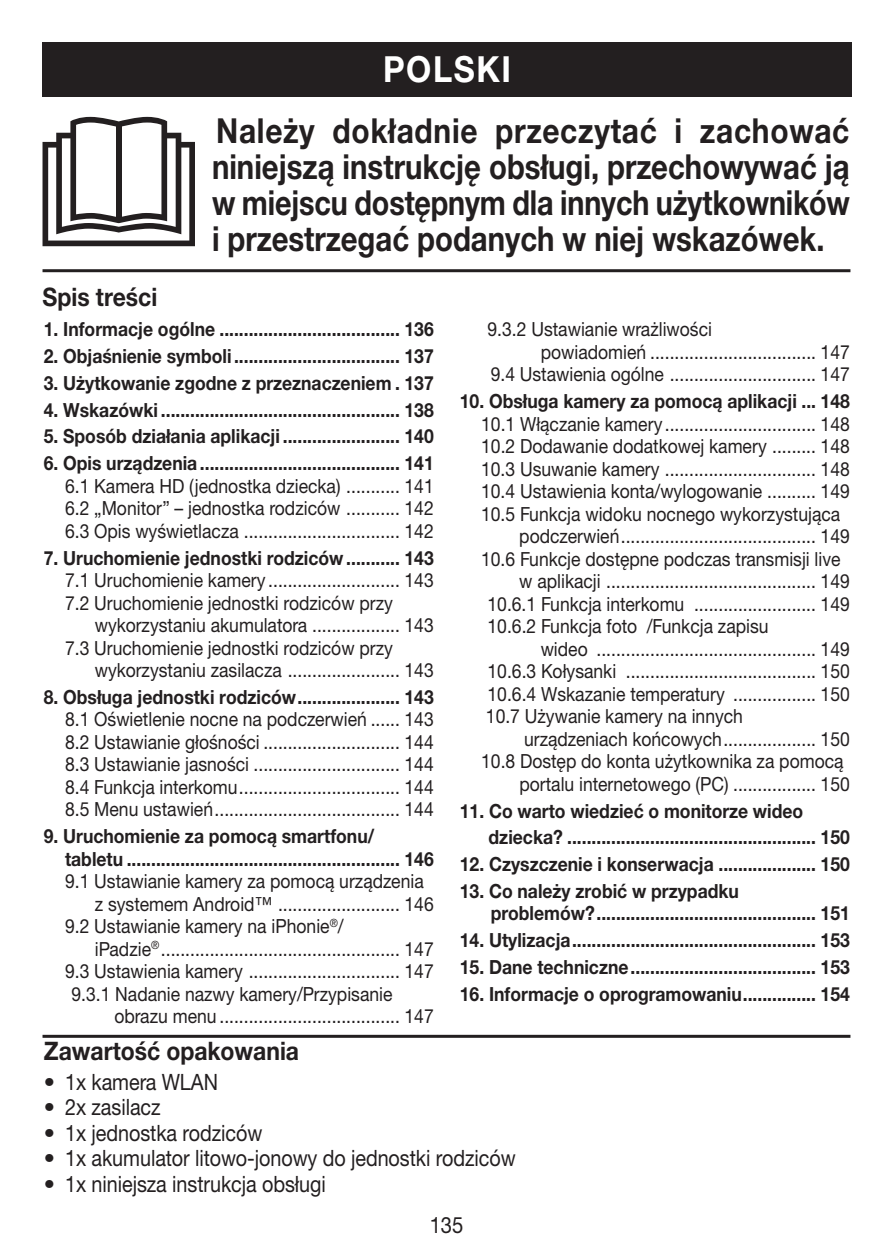
<style>
.page{position:relative;width:893px;height:1259px;background:#fff}
.page>*{position:absolute;margin:0;border:0;box-sizing:border-box;transform-origin:0 0}
.t1{font:700 36px "Helvetica Neue LTW1 G";letter-spacing:.05em;color:#fff;scale:.9 1}
.t2{font:700 34.5px/36px "Helvetica Neue LTW1 G";color:#231f20;text-align:justify;scale:.87 1}
.t3{font:700 25.5px "Helvetica Neue LTW1 G";color:#231f20;scale:.9 1}
.t4{font:22.5px "Helvetica Neue LTW1 G";letter-spacing:-.005em;color:#231f20}
.t5{font:22.5px "Helvetica Neue LTW1 G";letter-spacing:-.005em;color:#231f20;scale:.9 1}
.t6{font:19.5px/22.5px "Helvetica Neue LTW1 G";color:#231f20;text-align:justify;scale:.9 1}
.t7{font:700 19.5px/22.5px "Helvetica Neue LTW1 G";color:#231f20;scale:.9 1}
</style>
<div class="page">
<svg style="left:43px;top:117px;width:152px;height:129px"></svg>
<div style="left:116px;top:124px;width:6px;height:96px;background:#231f20"></div>
<div style="left:43px;top:43px;width:809px;height:54px;background:#231f20"></div>
<hr style="left:43px;top:269px;width:807px;height:3px;background:#231f20">
<hr style="left:43px;top:1034px;width:807px;height:3px;background:#231f20">
<h1 class="t1" style="left:383px;top:47px;width:144px">POLSKI</h1>
<h3 class="t3" style="left:43px;top:281px;width:129px">Spis treści</h3>
<h2 class="t2" style="left:212px;top:113px;width:735px">Należy dokładnie przeczytać i zachować niniejszą instrukcję obsługi, przechowywać ją w miejscu dostępnym dla innych użytkowników i przestrzegać podanych w niej wskazówek.</h2>
<p class="t7" style="left:44px;top:318px;width:435px">1. Informacje ogólne ..................................... 136</p>
<p class="t7" style="left:44px;top:345px;width:435px">2. Objaśnienie symboli .................................. 137</p>
<p class="t7" style="left:44px;top:372px;width:435px">3. Użytkowanie zgodne z przeznaczeniem . 137</p>
<p class="t7" style="left:44px;top:398px;width:435px">4. Wskazówki ................................................. 138</p>
<p class="t7" style="left:44px;top:425px;width:435px">5. Sposób działania aplikacji ........................ 140</p>
<p class="t7" style="left:44px;top:452px;width:435px">6. Opis urządzenia ......................................... 141</p>
<p class="t6" style="left:65px;top:474px;width:411px">6.1 Kamera HD (jednostka dziecka) ........... 141<br>6.2 „Monitor” – jednostka rodziców ........... 142<br>6.3 Opis wyświetlacza ................................ 142</p>
<p class="t7" style="left:44px;top:546px;width:435px">7. Uruchomienie jednostki rodziców ........... 143</p>
<p class="t6" style="left:65px;top:569px;width:411px">7.1 Uruchomienie kamery ........................... 143<br>7.2 Uruchomienie jednostki rodziców przy</p>
<p class="t6" style="left:65px;top:614px;width:411px;text-indent:30px">wykorzystaniu akumulatora .................. 143<br>7.3 Uruchomienie jednostki rodziców przy</p>
<p class="t6" style="left:95px;top:659px;width:378px">wykorzystaniu zasilacza ....................... 143</p>
<p class="t7" style="left:44px;top:685px;width:435px">8. Obsługa jednostki rodziców ..................... 143</p>
<p class="t6" style="left:65px;top:708px;width:411px">8.1 Oświetlenie nocne na podczerwień ...... 143<br>8.2 Ustawianie głośności ............................ 144<br>8.3 Ustawianie jasności .............................. 144<br>8.4 Funkcja interkomu ................................. 144<br>8.5 Menu ustawień ...................................... 144</p>
<p class="t7" style="left:65px;top:825px;width:411px;text-indent:-21px">9. Uruchomienie za pomocą smartfonu/ tabletu ........................................................ 146</p>
<p class="t6" style="left:65px;top:870px;width:400px">9.1 Ustawianie kamery za pomocą urządzenia</p>
<p class="t6" style="left:95px;top:892px;width:378px">z systemem Android™ ......................... 146</p>
<p class="t6" style="left:65px;top:915px;width:311px">9.2 Ustawianie kamery na iPhonie<sup>®</sup>/</p>
<p class="t6" style="left:95px;top:937px;width:378px">iPadzie<sup>®</sup> ................................................. 147</p>
<p class="t6" style="left:65px;top:960px;width:411px">9.3 Ustawienia kamery ............................... 147</p>
<p class="t6" style="left:71px;top:982px;width:358px">9.3.1 Nadanie nazwy kamery/Przypisanie</p>
<p class="t6" style="left:114px;top:1005px;width:356px">obrazu menu ..................................... 147</p>
<p class="t6" style="left:487px;top:318px;width:251px">9.3.2 Ustawianie wrażliwości</p>
<p class="t6" style="left:541px;top:341px;width:345px">powiadomień .................................. 147</p>
<p class="t6" style="left:491px;top:363px;width:401px">9.4 Ustawienia ogólne .............................. 147</p>
<p class="t7" style="left:460px;top:390px;width:435px">10. Obsługa kamery za pomocą aplikacji ... 148</p>
<p class="t6" style="left:481px;top:412px;width:411px">10.1 Włączanie kamery ............................... 148</p>
<p class="t6" style="left:481px;top:435px;width:411px">10.2 Dodawanie dodatkowej kamery ......... 148</p>
<p class="t6" style="left:481px;top:457px;width:411px">10.3 Usuwanie kamery ............................... 148</p>
<p class="t6" style="left:481px;top:480px;width:411px">10.4 Ustawienia konta/wylogowanie .......... 149</p>
<p class="t6" style="left:481px;top:502px;width:401px">10.5 Funkcja widoku nocnego wykorzystująca</p>
<p class="t6" style="left:519px;top:525px;width:369px">podczerwień ........................................ 149</p>
<p class="t6" style="left:481px;top:547px;width:401px">10.6 Funkcje dostępne podczas transmisji live</p>
<p class="t6" style="left:519px;top:570px;width:369px">w aplikacji ........................................... 149</p>
<p class="t6" style="left:487px;top:592px;width:404px">10.6.1 Funkcja interkomu ......................... 149</p>
<p class="t6" style="left:487px;top:615px;width:314px">10.6.2 Funkcja foto /Funkcja zapisu</p>
<p class="t6" style="left:541px;top:637px;width:345px">wideo ............................................. 149</p>
<p class="t6" style="left:487px;top:660px;width:404px">10.6.3 Kołysanki ....................................... 150</p>
<p class="t6" style="left:487px;top:682px;width:404px">10.6.4 Wskazanie temperatury ................. 150</p>
<p class="t6" style="left:486px;top:705px;width:287px">10.7 Używanie kamery na innych</p>
<p class="t6" style="left:524px;top:727px;width:363px">urządzeniach końcowych ................... 150</p>
<p class="t6" style="left:481px;top:750px;width:404px">10.8 Dostęp do konta użytkownika za pomocą</p>
<p class="t6" style="left:519px;top:772px;width:369px">portalu internetowego (PC) ................. 150</p>
<p class="t7" style="left:488px;top:797px;width:403px;line-height:26.7px;text-indent:-29px">11. Co warto wiedzieć o monitorze wideo dziecka? ................................................... 150</p>
<p class="t7" style="left:460px;top:853px;width:435px">12. Czyszczenie i konserwacja .................... 150</p>
<p class="t7" style="left:491px;top:879px;width:401px;text-indent:-31px">13. Co należy zrobić w przypadku<br>problemów? ............................................. 151</p>
<p class="t7" style="left:460px;top:929px;width:435px">14. Utylizacja .................................................. 153</p>
<p class="t7" style="left:460px;top:955px;width:435px">15. Dane techniczne ...................................... 153</p>
<p class="t7" style="left:460px;top:982px;width:435px">16. Informacje o oprogramowaniu............... 154</p>
<h3 class="t3" style="left:44px;top:1035px;width:285px">Zawartość opakowania</h3>
<p class="t4" style="left:44px;top:1068px;width:176px">• 1x kamera WLAN</p>
<p class="t4" style="left:44px;top:1093px;width:118px">• 2x zasilacz</p>
<p class="t4" style="left:44px;top:1119px;width:220px">• 1x jednostka rodziców</p>
<p class="t4" style="left:44px;top:1144px;width:473px">• 1x akumulator litowo-jonowy do jednostki rodziców</p>
<p class="t4" style="left:44px;top:1170px;width:284px">• 1x niniejsza instrukcja obsługi</p>
<p class="t5" style="left:430px;top:1210px;width:39px">135</p>
</div>
